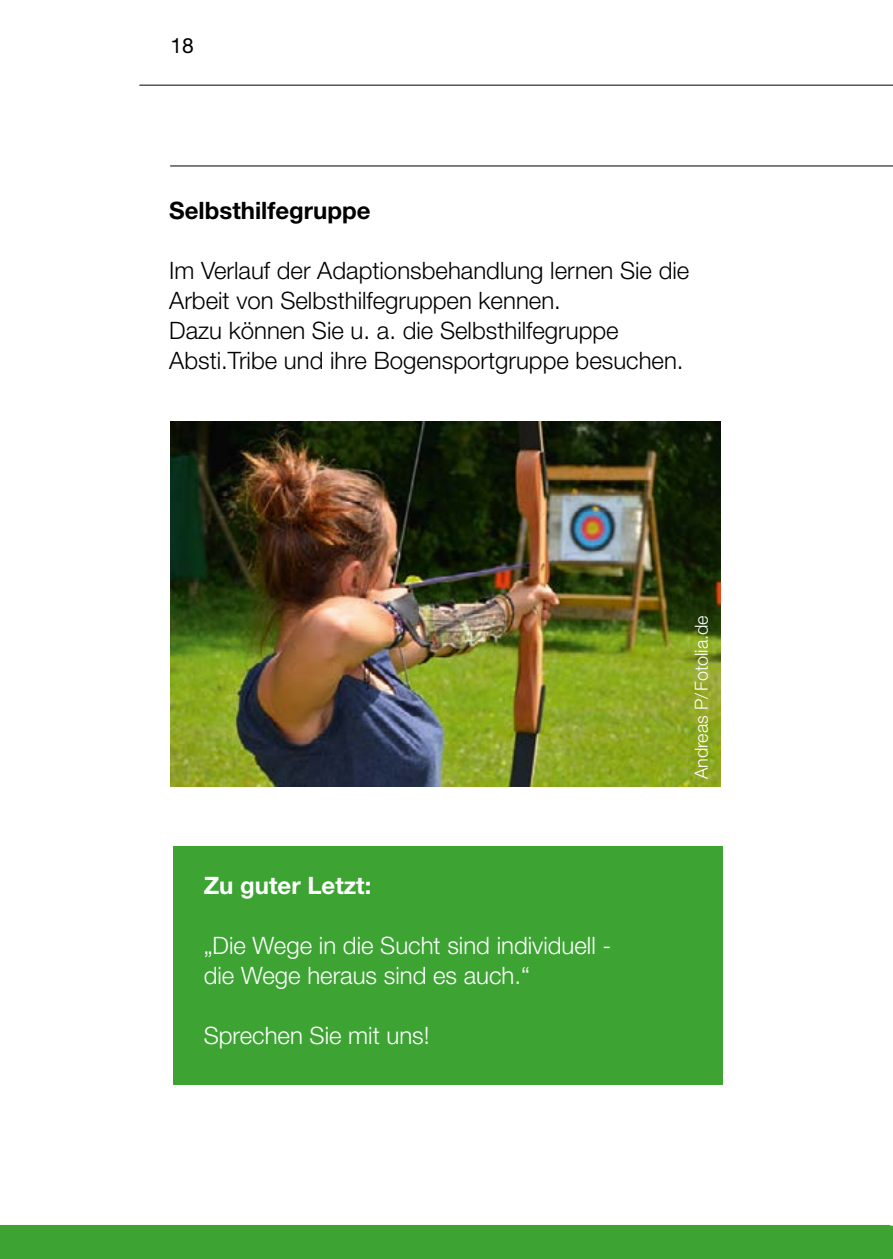
<style>
.page{position:relative;width:893px;height:1259px;background:#fff}
.page>*{position:absolute;margin:0;border:0;box-sizing:border-box;transform-origin:0 0}
.t1{font:300 24px/30px "Helvetica Neue";color:#000}
.t2{font:300 24px/30px "Helvetica Neue";color:#fff}
.t3{font:700 24px "Helvetica Neue";color:#000}
.t4{font:700 24px "Helvetica Neue";color:#fff}
.t5{font:21px "Helvetica Neue";color:#000}
.t6{font:300 18px "Helvetica Neue";color:#fff}
</style>
<div class="page">
<hr style="left:139px;top:85px;width:754px;height:1px;background:#000">
<hr style="left:170px;top:165px;width:723px;height:1px;background:#000">
<div style="left:173px;top:846px;width:550px;height:238px;background:#3da434"></div>
<img style="left:170px;top:421px;width:551px;height:366px">
<div style="left:0;top:1225px;width:893px;height:34px;background:#3da434"></div>
<p class="t5" style="left:171px;top:33px;width:25px">18</p>
<p class="t3" style="left:169px;top:196px;width:203px">Selbsthilfegruppe</p>
<p class="t1" style="left:169px;top:255px;width:522px">Im Verlauf der Adaptionsbehandlung lernen Sie die Arbeit von Selbsthilfegruppen kennen.<br>Dazu können Sie u. a. die Selbsthilfegruppe Absti.Tribe und ihre Bogensportgruppe besuchen.</p>
<p class="t4" style="left:204px;top:870px;width:169px">Zu guter Letzt:</p>
<p class="t2" style="left:204px;top:929px;width:409px">„Die Wege in die Sucht sind individuell - die Wege heraus sind es auch.“</p>
<p class="t2" style="left:204px;top:1019px;width:227px">Sprechen Sie mit uns!</p>
<p class="t6" style="left:690px;top:779px;width:166px;rotate:-90deg">Andreas P/Fotolia.de</p>
</div>
